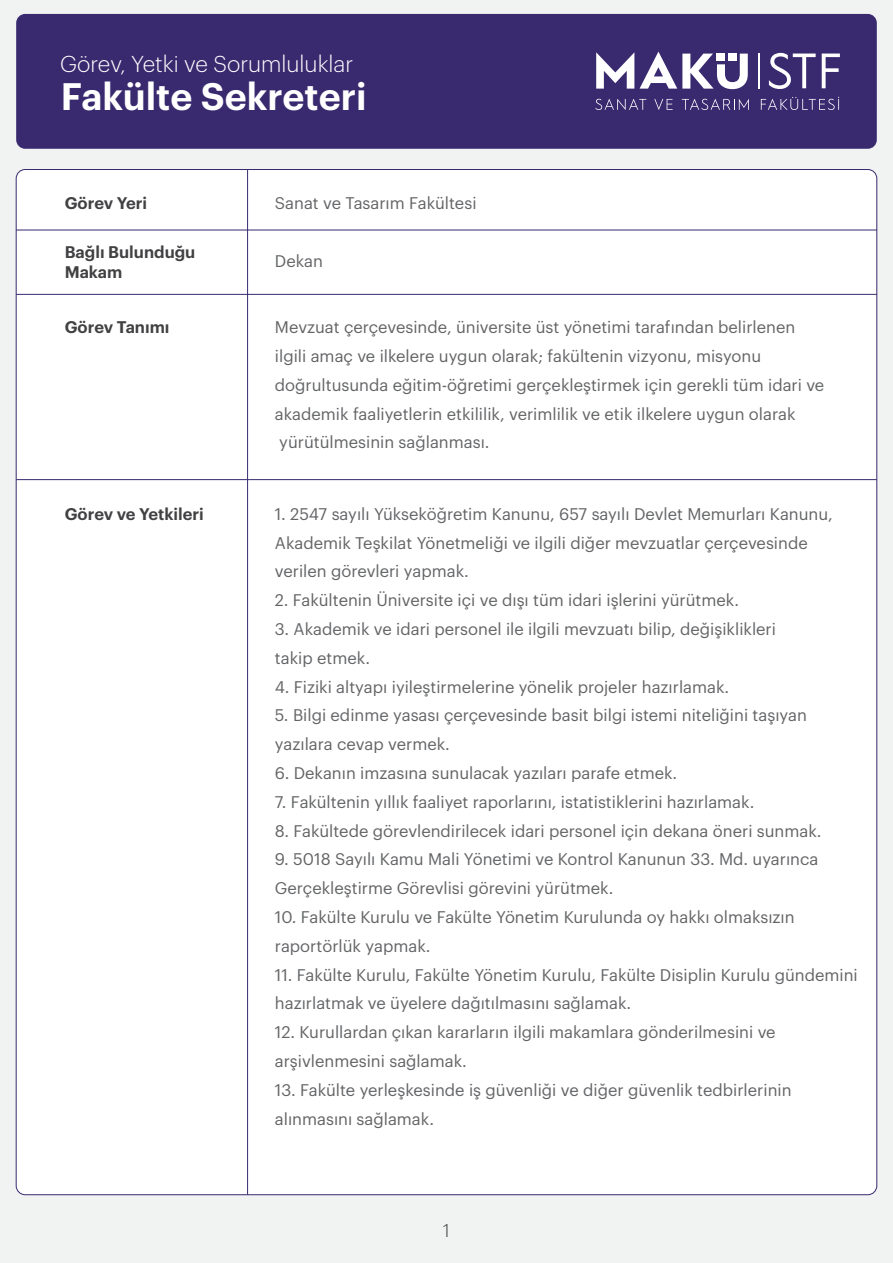
<style>
.page{position:relative;width:893px;height:1263px;background:#f1f2f2}
.page>*{position:absolute;margin:0;border:0;box-sizing:border-box;transform-origin:0 0}
.t1{font:600 37.5px "Graphik";color:#fff}
.t2{font:300 22.5px "Graphik";color:#fff}
.t3{font:300 18px "Graphik";color:#414042}
.t4{font:16.5px/28.8px "Graphik";color:#636466}
.t5{font:600 16.5px/19.8px "Graphik";color:#414042}
</style>
<div class="page">
<div style="left:16px;top:14px;width:861px;height:135px;background:#39296f"></div>
<div style="left:16px;top:169px;width:861px;height:1026px;background:#fff;border-radius:9px"></div>
<svg style="left:595px;top:99px;width:51px;height:11px"></svg>
<svg style="left:654px;top:99px;width:19px;height:11px"></svg>
<svg style="left:682px;top:99px;width:67px;height:11px"></svg>
<svg style="left:761px;top:96px;width:79px;height:14px"></svg>
<svg style="left:596px;top:52px;width:38px;height:37px"></svg>
<svg style="left:640px;top:52px;width:108px;height:37px"></svg>
<svg style="left:769px;top:53px;width:47px;height:36px"></svg>
<svg style="left:822px;top:54px;width:18px;height:34px"></svg>
<hr style="left:758px;top:54px;width:2px;height:35px;background:#fff">
<hr style="left:247px;top:169px;width:1px;height:1026px;background:#39296f">
<hr style="left:16px;top:230px;width:861px;height:1px;background:#39296f">
<hr style="left:16px;top:294px;width:861px;height:1px;background:#39296f">
<hr style="left:16px;top:479px;width:861px;height:1px;background:#39296f">
<h2 class="t2" style="left:60px;top:47px;width:295px">Görev, Yetki ve Sorumluluklar</h2>
<h1 class="t1" style="left:61px;top:68px;width:307px">Fakülte Sekreteri</h1>
<p class="t5" style="left:65px;top:191px;width:84px">Görev Yeri</p>
<p class="t5" style="left:65px;top:241px;width:132px">Bağlı Bulunduğu<br>Makam</p>
<p class="t4" style="left:275px;top:187px;width:203px">Sanat ve Tasarım Fakültesi</p>
<p class="t4" style="left:275px;top:245px;width:50px">Dekan</p>
<p class="t5" style="left:65px;top:316px;width:106px">Görev Tanımı</p>
<p class="t4" style="left:275px;top:311px;width:551px">Mevzuat çerçevesinde, üniversite üst yönetimi tarafından belirlenen ilgili amaç ve ilkelere uygun olarak; fakültenin vizyonu, misyonu doğrultusunda eğitim-öğretimi gerçekleştirmek için gerekli tüm idari ve akademik faaliyetlerin etkililik, verimlilik ve etik ilkelere uygun olarak yürütülmesinin sağlanması.</p>
<p class="t5" style="left:65px;top:502px;width:141px">Görev ve Yetkileri</p>
<p class="t4" style="left:275px;top:498px;width:559px">1. 2547 sayılı Yükseköğretim Kanunu, 657 sayılı Devlet Memurları Kanunu,<br>Akademik Teşkilat Yönetmeliği ve ilgili diğer mevzuatlar çerçevesinde verilen görevleri yapmak.</p>
<p class="t4" style="left:275px;top:584px;width:466px">2. Fakültenin Üniversite içi ve dışı tüm idari işlerini yürütmek.</p>
<p class="t4" style="left:275px;top:613px;width:503px">3. Akademik ve idari personel ile ilgili mevzuatı bilip, değişiklikleri takip etmek.</p>
<p class="t4" style="left:275px;top:671px;width:456px">4. Fiziki altyapı iyileştirmelerine yönelik projeler hazırlamak.</p>
<p class="t4" style="left:275px;top:700px;width:534px">5. Bilgi edinme yasası çerçevesinde basit bilgi istemi niteliğini taşıyan yazılara cevap vermek.</p>
<p class="t4" style="left:275px;top:757px;width:404px">6. Dekanın imzasına sunulacak yazıları parafe etmek.</p>
<p class="t4" style="left:275px;top:786px;width:481px">7. Fakültenin yıllık faaliyet raporlarını, istatistiklerini hazırlamak.</p>
<p class="t4" style="left:275px;top:815px;width:548px">8. Fakültede görevlendirilecek idari personel için dekana öneri sunmak.</p>
<p class="t4" style="left:275px;top:843px;width:545px">9. 5018 Sayılı Kamu Mali Yönetimi ve Kontrol Kanunun 33. Md. uyarınca<br>Gerçekleştirme Görevlisi görevini yürütmek.</p>
<p class="t4" style="left:275px;top:901px;width:521px">10. Fakülte Kurulu ve Fakülte Yönetim Kurulunda oy hakkı olmaksızın raportörlük yapmak.</p>
<p class="t4" style="left:275px;top:959px;width:584px">11. Fakülte Kurulu, Fakülte Yönetim Kurulu, Fakülte Disiplin Kurulu gündemini hazırlatmak ve üyelere dağıtılmasını sağlamak.</p>
<p class="t4" style="left:275px;top:1016px;width:502px">12. Kurullardan çıkan kararların ilgili makamlara gönderilmesini ve arşivlenmesini sağlamak.</p>
<p class="t4" style="left:275px;top:1074px;width:518px">13. Fakülte yerleşkesinde iş güvenliği ve diğer güvenlik tedbirlerinin alınmasını sağlamak.</p>
<p class="t3" style="left:443px;top:1217px;width:8px">1</p>
</div>
